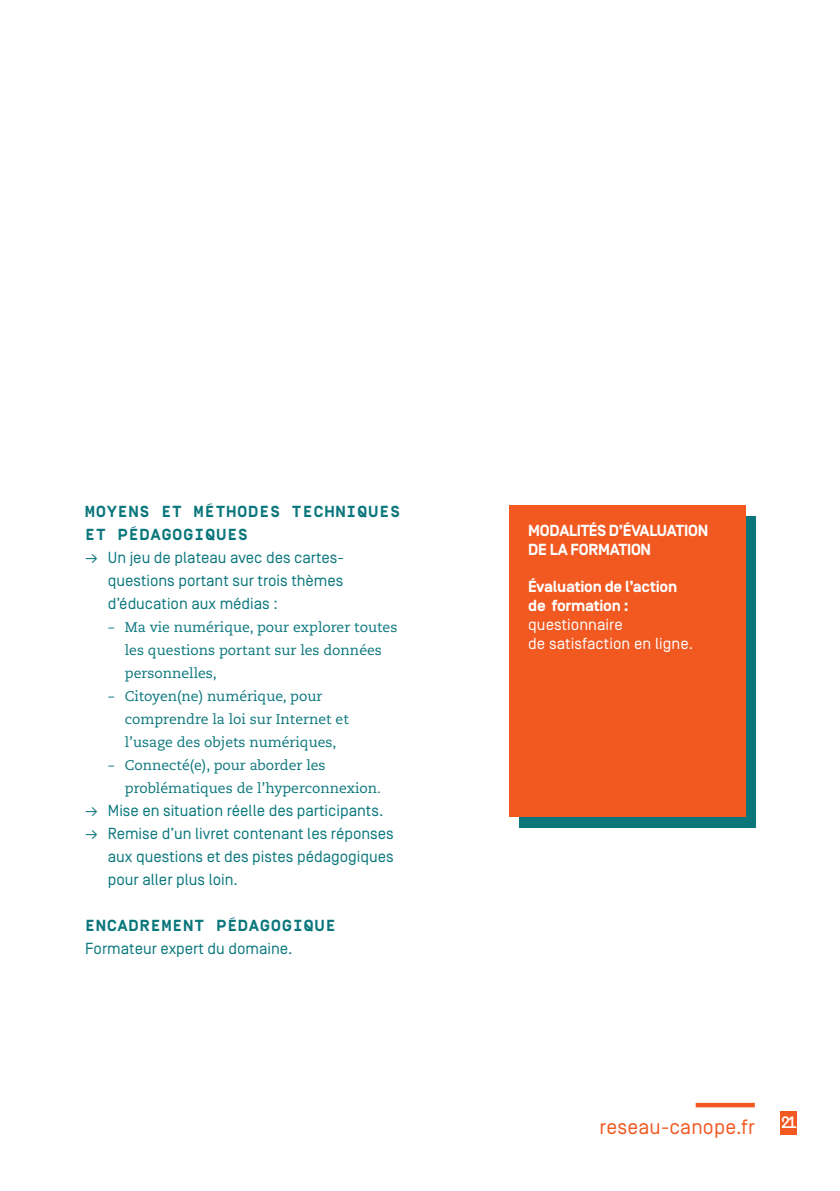
<style>
.page{position:relative;width:840px;height:1191px;background:#fff}
.page>*{position:absolute;margin:0;border:0;box-sizing:border-box;transform-origin:0 0}
.t1{font:20.8px "Simplon BP Regular";letter-spacing:.01em;color:#f15921}
.t2{font:500 16.6px "Simplon BP Mono";color:#fff}
.texte_courant{font:16px/23px "Simplon BP Regular";color:#09767c;text-align:justify}
.t3{font:700 16px/19.2px "Simplon BP";letter-spacing:-.015em;color:#fff}
.t4{font:700 16px/23px "Simplon BP Mono";letter-spacing:.075em;color:#09767c}
.t5{font:16px/19.2px "Simplon BP Regular";letter-spacing:.005em;color:#fff}
.t6{font:14px/23px "Caecilia LT Std";color:#09767c}
.s1{font-family:"Simplon BP Regular"}
</style>
<div class="page">
<div style="left:780px;top:1111px;width:16px;height:23px;background:#f15921"></div>
<div style="left:695px;top:1102px;width:59px;height:5px;background:#f15921"></div>
<div style="left:518px;top:517px;width:237px;height:311px;background:#09767c"></div>
<div style="left:508px;top:505px;width:237px;height:311px;background:#f15921"></div>
<p class="t4" style="left:85px;top:499px;width:316px">MOYENS ET MÉTHODES TECHNIQUES<br>ET PÉDAGOGIQUES</p>
<p class="texte_courant" style="left:108px;top:546px;width:237px;text-indent:-23px">→ Un jeu de plateau avec des cartes&shy;questions portant sur trois thèmes d’éducation aux médias :</p>
<p class="t6" style="left:125px;top:616px;width:274px;text-indent:-17px"><span class="s1">–</span> Ma vie numérique, pour explorer toutes les questions portant sur les données personnelles,</p>
<p class="t6" style="left:125px;top:685px;width:225px;text-indent:-17px"><span class="s1">–</span> Citoyen(ne) numérique, pour comprendre la loi sur Internet et l’usage des objets numériques,</p>
<p class="t6" style="left:125px;top:754px;width:257px;text-indent:-17px"><span class="s1">–</span> Connecté(e), pour aborder les problématiques de l’hyperconnexion.</p>
<p class="texte_courant" style="left:85px;top:799px;width:299px">→ Mise en situation réelle des participants.</p>
<p class="texte_courant" style="left:108px;top:822px;width:287px;text-indent:-23px">→ Remise d’un livret contenant les réponses aux questions et des pistes pédagogiques pour aller plus loin.</p>
<p class="t4" style="left:85px;top:913px;width:252px">ENCADREMENT PÉDAGOGIQUE</p>
<p class="texte_courant" style="left:85px;top:937px;width:209px">Formateur expert du domaine.</p>
<p class="t3" style="left:528px;top:521px;width:181px">MODALITÉS D’ÉVALUATION<br>DE LA FORMATION</p>
<p class="t3" style="left:528px;top:577px;width:150px">Évaluation de l’action de formation :</p>
<p class="t5" style="left:528px;top:615px;width:166px">questionnaire<br>de satisfaction en ligne.</p>
<h1 class="t1" style="left:599px;top:1115px;width:157px">reseau-canope.fr</h1>
<p class="t2" style="left:780px;top:1111px;width:18px">21</p>
</div>
